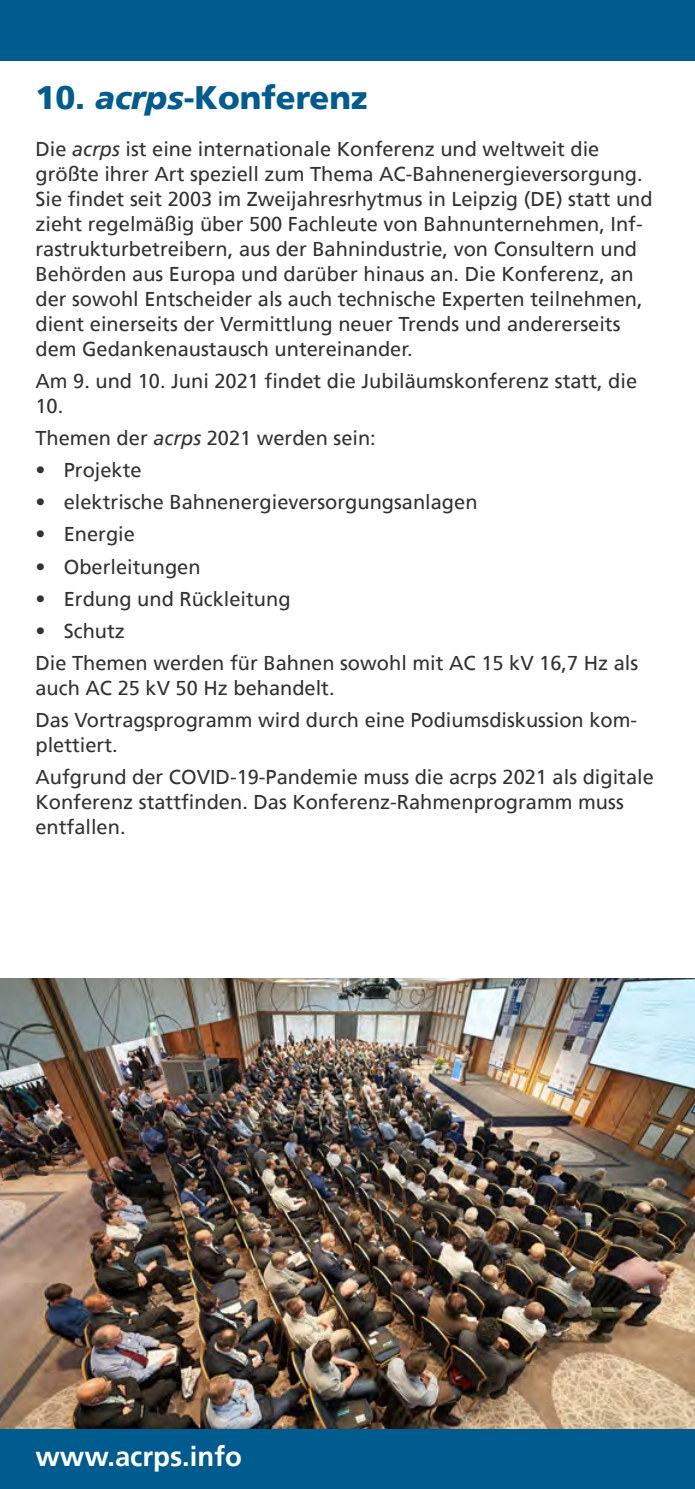
<style>
.page{position:relative;width:695px;height:1489px;background:#fff}
.page>*{position:absolute;margin:0;border:0;box-sizing:border-box;transform-origin:0 0}
.head_italic{font:900 32.5px "Frutiger";color:#005b8f}
.t1{font:700 27.5px "Frutiger";color:#fff}
.Text_body_small{font:20px/25px "Frutiger";color:#333233}
.Text_head{font:20px/25px "Frutiger";color:#333233}
.Text_body_small_ital{font:20px/25px "Frutiger";color:#333233}
.s1{font-style:italic}
</style>
<div class="page">
<div style="left:0;top:1427px;width:694px;height:61px;background:#005b8f"></div>
<div style="left:0;top:0;width:694px;height:61px;background:#005b8f"></div>
<img style="left:0;top:978px;width:694px;height:449px">
<p class="head_italic" style="left:35px;top:78px;width:333px">10. <span class="s1">acrps</span>-Konferenz</p>
<p class="Text_body_small" style="left:35px;top:136px;width:618px">Die <span class="s1">acrps</span> ist eine internationale Konferenz und weltweit die größte ihrer Art speziell zum Thema AC-Bahnenergieversorgung.<br>Sie findet seit 2003 im Zweijahresrhytmus in Leipzig (DE) statt und zieht regelmäßig über 500 Fachleute von Bahnunternehmen, Inf&shy;rastrukturbetreibern, aus der Bahnindustrie, von Consultern und Behörden aus Europa und darüber hinaus an. Die Konferenz, an der sowohl Entscheider als auch technische Experten teilnehmen, dient einerseits der Vermittlung neuer Trends und andererseits dem Gedankenaustausch untereinander.</p>
<p class="Text_body_small" style="left:35px;top:368px;width:603px">Am 9. und 10. Juni 2021 findet die Jubiläumskonferenz statt, die<br>10.</p>
<p class="Text_body_small" style="left:35px;top:425px;width:342px">Themen der <span class="s1">acrps</span> 2021 werden sein:</p>
<p class="Text_body_small" style="left:35px;top:458px;width:108px">• Projekte</p>
<p class="Text_body_small" style="left:35px;top:490px;width:443px">• elektrische Bahnenergieversorgungsanlagen</p>
<p class="Text_body_small" style="left:35px;top:522px;width:101px">• Energie</p>
<p class="Text_body_small" style="left:35px;top:554px;width:167px">• Oberleitungen</p>
<p class="Text_body_small" style="left:35px;top:586px;width:257px">• Erdung und Rückleitung</p>
<p class="Text_body_small" style="left:35px;top:618px;width:91px">• Schutz</p>
<p class="Text_head" style="left:35px;top:650px;width:604px">Die Themen werden für Bahnen sowohl mit AC 15 kV 16,7 Hz als auch AC 25 kV 50 Hz behandelt.</p>
<p class="Text_head" style="left:35px;top:707px;width:603px">Das Vortragsprogramm wird durch eine Podiumsdiskussion kom&shy;plettiert.</p>
<p class="Text_body_small_ital" style="left:35px;top:764px;width:619px">Aufgrund der COVID-19-Pandemie muss die acrps 2021 als digitale<br>Konferenz stattfinden. Das Konferenz-Rahmenprogramm muss entfallen.</p>
<h2 class="t1" style="left:35px;top:1440px;width:208px">www.acrps.info</h2>
</div>
